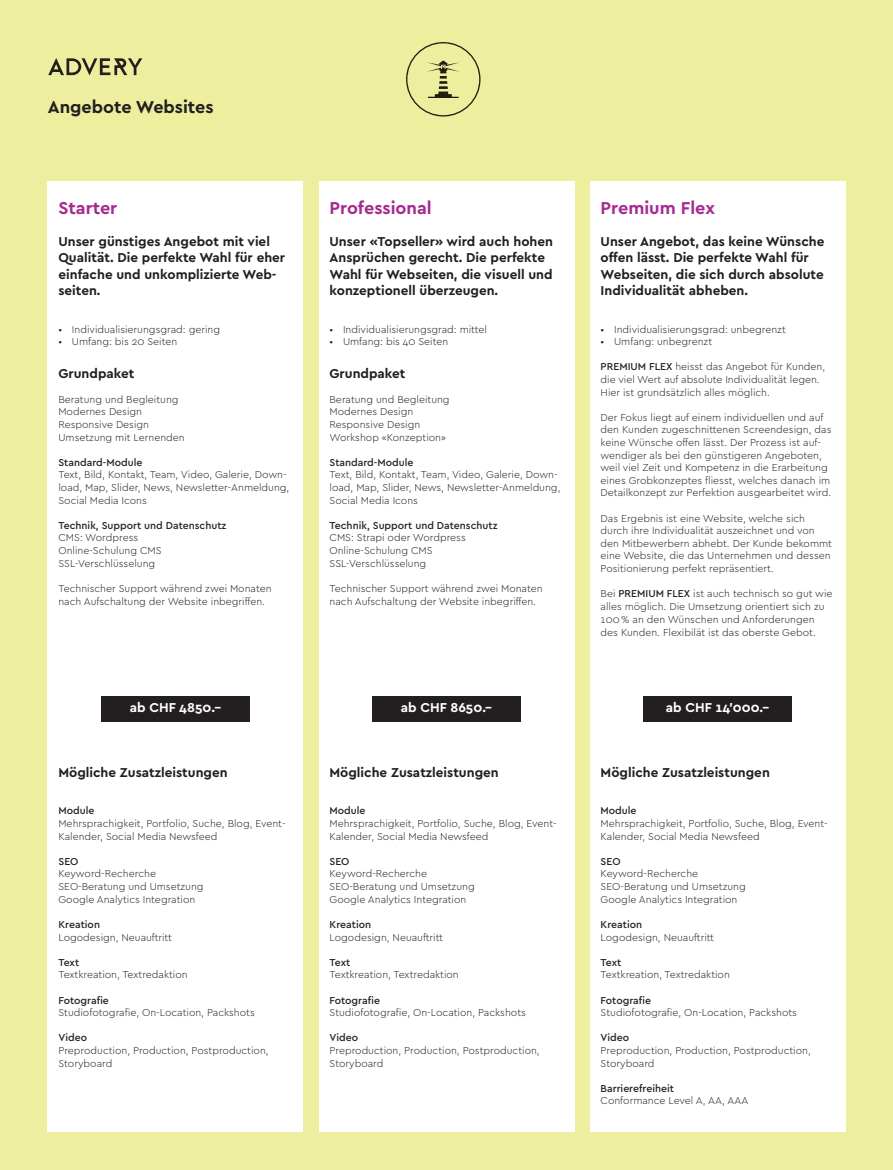
<style>
.page{position:relative;width:893px;height:1170px;background:#fff}
.page>*{position:absolute;margin:0;border:0;box-sizing:border-box;transform-origin:0 0}
.t1{font:700 18px "Cera PRO";color:#a62b91}
.t2{font:700 18px "Cera PRO";color:#231f20}
.t3{font:700 13.5px/16.2px "Cera PRO";color:#231f20}
.t4{font:700 13.5px "Cera PRO";color:#fff}
.t5{font:300 10.5px/12.6px "Cera PRO";color:#231f20}
.t6{font:500 10.5px "Cera PRO";color:#231f20}
.s1{font-weight:500}
</style>
<div class="page">
<div style="left:0;top:0;width:893px;height:1169px;background:#edef9e"></div>
<div style="left:48px;top:181px;width:255px;height:950px;background:#fff"></div>
<div style="left:319px;top:181px;width:255px;height:950px;background:#fff"></div>
<div style="left:590px;top:181px;width:255px;height:950px;background:#fff"></div>
<div style="left:101px;top:696px;width:149px;height:26px;background:#231f20"></div>
<div style="left:372px;top:696px;width:149px;height:26px;background:#231f20"></div>
<div style="left:643px;top:696px;width:149px;height:26px;background:#231f20"></div>
<svg style="left:406px;top:42px;width:74px;height:74px"></svg>
<svg style="left:48px;top:58px;width:94px;height:17px"></svg>
<p class="t2" style="left:48px;top:95px;width:167px">Angebote Websites</p>
<p class="t1" style="left:58px;top:196px;width:60px">Starter</p>
<p class="t3" style="left:58px;top:233px;width:228px">Unser günstiges Angebot mit viel<br>Qualität. Die perfekte Wahl für eher einfache und unkomplizierte Web&shy;seiten.</p>
<p class="t5" style="left:58px;top:322px;width:163px">• Individualisierungsgrad: gering</p>
<p class="t5" style="left:58px;top:335px;width:120px">• Umfang: bis 20 Seiten</p>
<p class="t3" style="left:58px;top:364px;width:77px">Grundpaket</p>
<p class="t5" style="left:58px;top:392px;width:122px">Beratung und Begleitung</p>
<p class="t5" style="left:58px;top:405px;width:85px">Modernes Design</p>
<p class="t5" style="left:58px;top:417px;width:92px">Responsive Design</p>
<p class="t5" style="left:58px;top:430px;width:128px">Umsetzung mit Lernenden</p>
<p class="t6" style="left:58px;top:455px;width:85px">Standard-Module</p>
<p class="t5" style="left:58px;top:468px;width:232px">Text, Bild, Kontakt, Team, Video, Galerie, Down&shy;load, Map, Slider, News, Newsletter-Anmeldung,<br>Social Media Icons</p>
<p class="t6" style="left:58px;top:518px;width:169px">Technik, Support und Datenschutz</p>
<p class="t5" style="left:58px;top:531px;width:81px">CMS: Wordpress</p>
<p class="t5" style="left:58px;top:543px;width:105px">Online-Schulung CMS</p>
<p class="t5" style="left:58px;top:556px;width:98px">SSL-Verschlüsselung</p>
<p class="t5" style="left:58px;top:581px;width:215px;line-height:13.5px">Technischer Support während zwei Monaten nach Aufschaltung der Website inbegriffen.</p>
<p class="t1" style="left:330px;top:196px;width:104px">Professional</p>
<p class="t3" style="left:330px;top:233px;width:225px">Unser «Topseller» wird auch hohen Ansprüchen gerecht. Die perfekte Wahl für Webseiten, die visuell und konzeptionell überzeugen.</p>
<p class="t5" style="left:330px;top:322px;width:159px">• Individualisierungsgrad: mittel</p>
<p class="t5" style="left:330px;top:335px;width:120px">• Umfang: bis 40 Seiten</p>
<p class="t3" style="left:330px;top:364px;width:77px">Grundpaket</p>
<p class="t5" style="left:330px;top:392px;width:122px">Beratung und Begleitung</p>
<p class="t5" style="left:330px;top:405px;width:85px">Modernes Design</p>
<p class="t5" style="left:330px;top:417px;width:92px">Responsive Design</p>
<p class="t5" style="left:330px;top:430px;width:118px">Workshop «Konzeption»</p>
<p class="t6" style="left:330px;top:455px;width:85px">Standard-Module</p>
<p class="t5" style="left:330px;top:468px;width:232px">Text, Bild, Kontakt, Team, Video, Galerie, Down&shy;load, Map, Slider, News, Newsletter-Anmeldung,<br>Social Media Icons</p>
<p class="t6" style="left:330px;top:518px;width:169px">Technik, Support und Datenschutz</p>
<p class="t5" style="left:330px;top:531px;width:138px">CMS: Strapi oder Wordpress</p>
<p class="t5" style="left:330px;top:543px;width:105px">Online-Schulung CMS</p>
<p class="t5" style="left:330px;top:556px;width:98px">SSL-Verschlüsselung</p>
<p class="t5" style="left:330px;top:581px;width:215px;line-height:13.5px">Technischer Support während zwei Monaten nach Aufschaltung der Website inbegriffen.</p>
<p class="t1" style="left:601px;top:196px;width:116px">Premium Flex</p>
<p class="t3" style="left:601px;top:233px;width:225px">Unser Angebot, das keine Wünsche offen lässt. Die perfekte Wahl für<br>Webseiten, die sich durch absolute<br>Individualität abheben.</p>
<p class="t5" style="left:601px;top:322px;width:187px">• Individualisierungsgrad: unbegrenzt</p>
<p class="t5" style="left:601px;top:335px;width:113px">• Umfang: unbegrenzt</p>
<p class="t5" style="left:601px;top:360px;width:226px"><span class="s1">PREMIUM FLEX</span> heisst das Angebot für Kunden, die viel Wert auf absolute Individualität legen.<br>Hier ist grundsätzlich alles möglich.</p>
<p class="t5" style="left:601px;top:410px;width:232px">Der Fokus liegt auf einem individuellen und auf den Kunden zugeschnittenen Screendesign, das keine Wünsche offen lässt. Der Prozess ist auf&shy;wendiger als bei den günstigeren Angeboten, weil viel Zeit und Kompetenz in die Erarbeitung eines Grobkonzeptes fliesst, welches danach im Detailkonzept zur Perfektion ausgearbeitet wird.</p>
<p class="t5" style="left:601px;top:511px;width:233px">Das Ergebnis ist eine Website, welche sich durch ihre Individualität auszeichnet und von den Mitbewerbern abhebt. Der Kunde bekommt eine Website, die das Unternehmen und dessen Positionierung perfekt repräsentiert.</p>
<p class="t5" style="left:601px;top:587px;width:233px;line-height:12.9px">Bei <span class="s1">PREMIUM FLEX</span> ist auch technisch so gut wie alles möglich. Die Umsetzung orientiert sich zu 100 % an den Wünschen und Anforderungen des Kunden. Flexibilät ist das oberste Gebot.</p>
<p class="t4" style="left:130px;top:698px;width:93px">ab CHF 4850.–</p>
<p class="t4" style="left:401px;top:698px;width:93px">ab CHF 8650.–</p>
<p class="t4" style="left:666px;top:698px;width:105px">ab CHF 14'000.–</p>
<p class="t3" style="left:58px;top:763px;width:171px">Mögliche Zusatzleistungen</p>
<p class="t6" style="left:58px;top:803px;width:37px">Module</p>
<p class="t5" style="left:58px;top:816px;width:229px">Mehrsprachigkeit, Portfolio, Suche, Blog, Event-<br>Kalender, Social Media Newsfeed</p>
<p class="t6" style="left:58px;top:854px;width:21px">SEO</p>
<p class="t5" style="left:58px;top:867px;width:99px">Keyword-Recherche</p>
<p class="t5" style="left:58px;top:879px;width:147px">SEO-Beratung und Umsetzung</p>
<p class="t5" style="left:58px;top:892px;width:138px">Google Analytics Integration</p>
<p class="t6" style="left:58px;top:917px;width:43px">Kreation</p>
<p class="t5" style="left:58px;top:930px;width:115px">Logodesign, Neuauftritt</p>
<p class="t6" style="left:58px;top:955px;width:22px">Text</p>
<p class="t5" style="left:58px;top:967px;width:131px">Textkreation, Textredaktion</p>
<p class="t6" style="left:58px;top:992px;width:52px">Fotografie</p>
<p class="t5" style="left:58px;top:1005px;width:198px">Studiofotografie, On-Location, Packshots</p>
<p class="t6" style="left:58px;top:1030px;width:30px">Video</p>
<p class="t5" style="left:58px;top:1043px;width:212px">Preproduction, Production, Postproduction,</p>
<p class="t5" style="left:58px;top:1056px;width:55px">Storyboard</p>
<p class="t3" style="left:330px;top:763px;width:171px">Mögliche Zusatzleistungen</p>
<p class="t6" style="left:330px;top:803px;width:37px">Module</p>
<p class="t5" style="left:330px;top:816px;width:229px">Mehrsprachigkeit, Portfolio, Suche, Blog, Event-<br>Kalender, Social Media Newsfeed</p>
<p class="t6" style="left:330px;top:854px;width:21px">SEO</p>
<p class="t5" style="left:330px;top:867px;width:99px">Keyword-Recherche</p>
<p class="t5" style="left:330px;top:879px;width:147px">SEO-Beratung und Umsetzung</p>
<p class="t5" style="left:330px;top:892px;width:138px">Google Analytics Integration</p>
<p class="t6" style="left:330px;top:917px;width:43px">Kreation</p>
<p class="t5" style="left:330px;top:930px;width:115px">Logodesign, Neuauftritt</p>
<p class="t6" style="left:330px;top:955px;width:22px">Text</p>
<p class="t5" style="left:330px;top:967px;width:131px">Textkreation, Textredaktion</p>
<p class="t6" style="left:330px;top:992px;width:52px">Fotografie</p>
<p class="t5" style="left:330px;top:1005px;width:198px">Studiofotografie, On-Location, Packshots</p>
<p class="t6" style="left:330px;top:1030px;width:30px">Video</p>
<p class="t5" style="left:330px;top:1043px;width:212px">Preproduction, Production, Postproduction,</p>
<p class="t5" style="left:330px;top:1056px;width:55px">Storyboard</p>
<p class="t3" style="left:601px;top:763px;width:171px">Mögliche Zusatzleistungen</p>
<p class="t6" style="left:601px;top:803px;width:37px">Module</p>
<p class="t5" style="left:601px;top:816px;width:229px">Mehrsprachigkeit, Portfolio, Suche, Blog, Event-<br>Kalender, Social Media Newsfeed</p>
<p class="t6" style="left:601px;top:854px;width:21px">SEO</p>
<p class="t5" style="left:601px;top:867px;width:99px">Keyword-Recherche</p>
<p class="t5" style="left:601px;top:879px;width:147px">SEO-Beratung und Umsetzung</p>
<p class="t5" style="left:601px;top:892px;width:138px">Google Analytics Integration</p>
<p class="t6" style="left:601px;top:917px;width:43px">Kreation</p>
<p class="t5" style="left:601px;top:930px;width:115px">Logodesign, Neuauftritt</p>
<p class="t6" style="left:601px;top:955px;width:22px">Text</p>
<p class="t5" style="left:601px;top:967px;width:131px">Textkreation, Textredaktion</p>
<p class="t6" style="left:601px;top:992px;width:52px">Fotografie</p>
<p class="t5" style="left:601px;top:1005px;width:198px">Studiofotografie, On-Location, Packshots</p>
<p class="t6" style="left:601px;top:1030px;width:30px">Video</p>
<p class="t5" style="left:601px;top:1043px;width:212px">Preproduction, Production, Postproduction,</p>
<p class="t5" style="left:601px;top:1056px;width:55px">Storyboard</p>
<p class="t6" style="left:601px;top:1081px;width:75px">Barrierefreiheit</p>
<p class="t5" style="left:601px;top:1093px;width:149px">Conformance Level A, AA, AAA</p>
</div>
